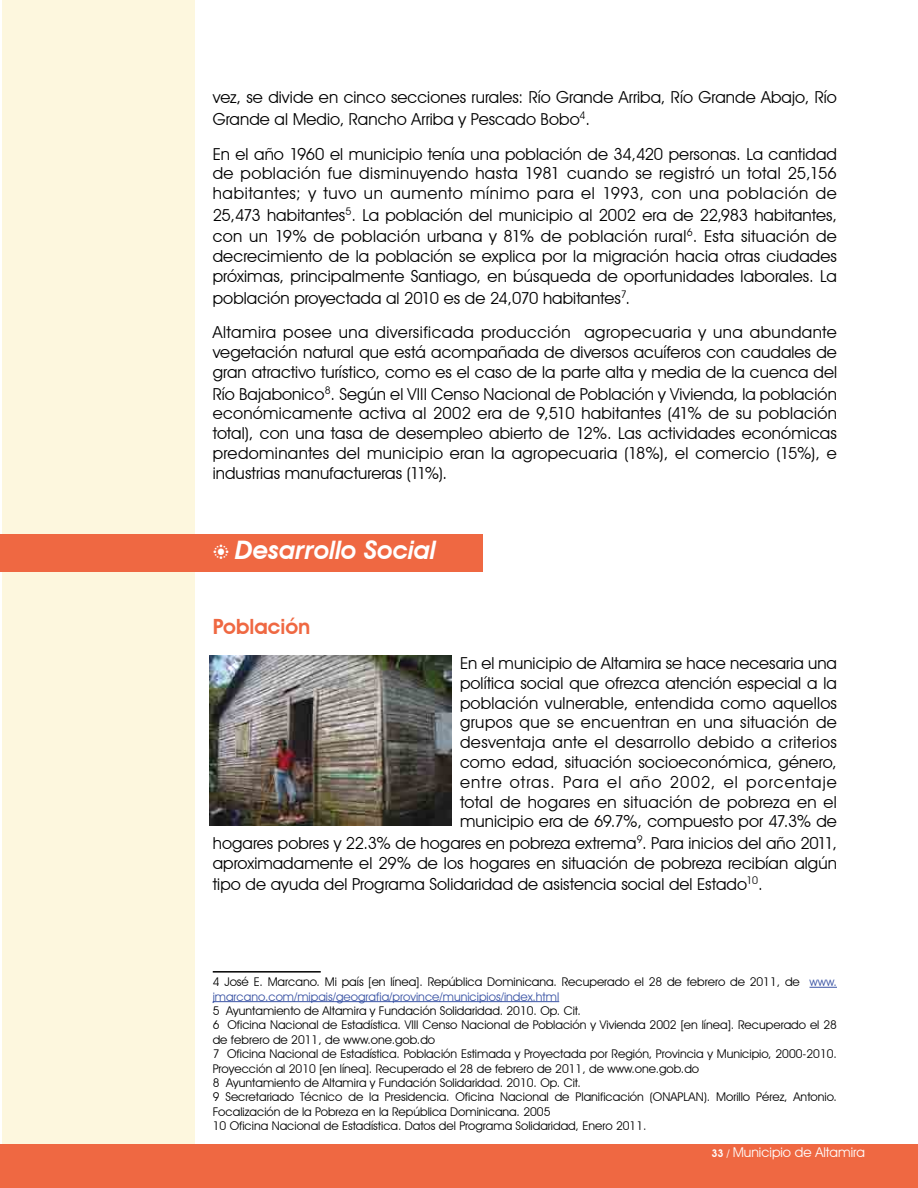
<style>
.page{position:relative;width:918px;height:1188px;background:#fff}
.page>*{position:absolute;margin:0;border:0;box-sizing:border-box;transform-origin:0 0}
.t1{font:italic 600 25.5px "Avant Garde IT Cby BT";letter-spacing:-.005em;color:#fff}
.t2{font:600 21px "Avant Garde IT Cby BT";letter-spacing:-.005em;color:#ef6842}
.t3{font:16.5px/19.8px "Avant Garde IT Cby BT";letter-spacing:.005em;color:#000}
.t4{font:13.5px "Avant Garde IT Cby BT";color:#fff}
.t5{font:12px/14.4px "Avant Garde IT Cby BT";color:#000}
.s1{font-family:"Monotype Sorts";font-weight:400;font-style:normal;font-size:21px}
.s2{color:#3953a4}
.s3{font-weight:600;font-size:10.5px}
</style>
<div class="page">
<div style="left:0;top:1144px;width:918px;height:44px;background:#ef6842"></div>
<div style="left:2px;top:0;width:193px;height:1144px;background:#fdf7de"></div>
<div style="left:0;top:535px;width:483px;height:37px;background:#ef6842"></div>
<img style="left:210px;top:656px;width:241px;height:169px">
<hr style="left:213px;top:971px;width:108px;height:2px;background:#000">
<svg style="left:810px;top:987px;width:27px;height:1px"></svg>
<hr style="left:213px;top:1001px;width:346px;height:1px;background:#3953a4">
<p class="t3" style="left:213px;top:86px;width:626px;line-height:21.6px">vez, se divide en cinco secciones rurales: Río Grande Arriba, Río Grande Abajo, Río<br>Grande al Medio, Rancho Arriba y Pescado Bobo<sup>4</sup>.</p>
<p class="t3" style="left:213px;top:144px;width:626px;text-align:justify">En el año 1960 el municipio tenía una población de 34,420 personas. La cantidad de población fue disminuyendo hasta 1981 cuando se registró un total 25,156 habitantes; y tuvo un aumento mínimo para el 1993, con una población de</p>
<p class="t3" style="left:213px;top:204px;width:626px;line-height:21.6px">25,473 habitantes<sup>5</sup>. La población del municipio al 2002 era de 22,983 habitantes, con un 19% de población urbana y 81% de población rural<sup>6</sup>. Esta situación de</p>
<p class="t3" style="left:213px;top:246px;width:626px">decrecimiento de la población se explica por la migración hacia otras ciudades próximas, principalmente Santiago, en búsqueda de oportunidades laborales. La</p>
<p class="t3" style="left:213px;top:280px;width:626px;line-height:34.8px">población proyectada al 2010 es de 24,070 habitantes<sup>7</sup>.<br>Altamira posee una diversificada producción agropecuaria y una abundante</p>
<p class="t3" style="left:213px;top:342px;width:626px">vegetación natural que está acompañada de diversos acuíferos con caudales de gran atractivo turístico, como es el caso de la parte alta y media de la cuenca del</p>
<p class="t3" style="left:213px;top:384px;width:626px;text-align:justify">Río Bajabonico<sup>8</sup>. Según el VIII Censo Nacional de Población y Vivienda, la población económicamente activa al 2002 era de 9,510 habitantes (41% de su población total), con una tasa de desempleo abierto de 12%. Las actividades económicas predominantes del municipio eran la agropecuaria (18%), el comercio (15%), e industrias manufactureras (11%).</p>
<h1 class="t1" style="left:213px;top:535px;width:225px"><span class="s1">b</span> Desarrollo Social</h1>
<p class="t2" style="left:213px;top:614px;width:99px">Población</p>
<p class="t3" style="left:460px;top:653px;width:379px;text-align:justify">En el municipio de Altamira se hace necesaria una política social que ofrezca atención especial a la población vulnerable, entendida como aquellos grupos que se encuentran en una situación de desventaja ante el desarrollo debido a criterios como edad, situación socioeconómica, género, entre otras. Para el año 2002, el porcentaje total de hogares en situación de pobreza en el municipio era de 69.7%, compuesto por 47.3% de</p>
<p class="t3" style="left:213px;top:833px;width:626px">hogares pobres y 22.3% de hogares en pobreza extrema<sup>9</sup>. Para inicios del año 2011, aproximadamente el 29% de los hogares en situación de pobreza recibían algún</p>
<p class="t3" style="left:213px;top:875px;width:551px">tipo de ayuda del Programa Solidaridad de asistencia social del Estado<sup>10</sup>.</p>
<p class="t5" style="left:213px;top:975px;width:626px">4 José E. Marcano. Mi país [en línea]. República Dominicana. Recuperado el 28 de febrero de 2011, de <span class="s2">www. jmarcano.com/mipais/geografia/province/municipios/index.html</span></p>
<p class="t5" style="left:213px;top:1003px;width:626px">5 Ayuntamiento de Altamira y Fundación Solidaridad. 2010. Op. Cit.<br>6 Oficina Nacional de Estadística. VIII Censo Nacional de Población y Vivienda 2002 [en línea]. Recuperado el 28 de febrero de 2011, de www.one.gob.do<br>7 Oficina Nacional de Estadística. Población Estimada y Proyectada por Región, Provincia y Municipio, 2000-2010.<br>Proyección al 2010 [en línea]. Recuperado el 28 de febrero de 2011, de www.one.gob.do<br>8 Ayuntamiento de Altamira y Fundación Solidaridad. 2010. Op. Cit.<br>9 Secretariado Técnico de la Presidencia. Oficina Nacional de Planificación (ONAPLAN). Morillo Pérez, Antonio.<br>Focalización de la Pobreza en la República Dominicana. 2005<br>10 Oficina Nacional de Estadística. Datos del Programa Solidaridad, Enero 2011.</p>
<p class="t4" style="left:712px;top:1144px;width:155px"><span class="s3">33 /</span> Municipio de Altamira</p>
</div>
